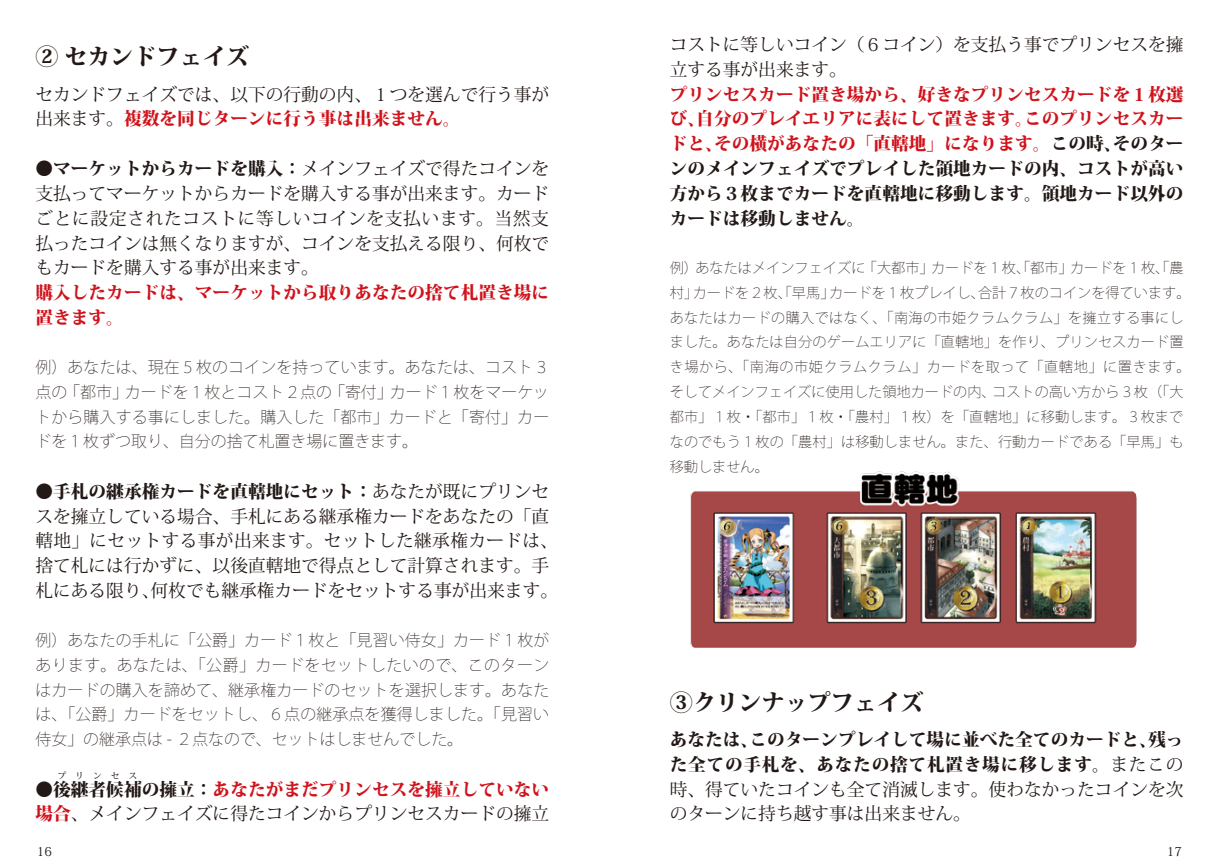
<style>
.page{position:relative;width:1219px;height:865px;background:#fff}
.page>*{position:absolute;margin:0;border:0;box-sizing:border-box;transform-origin:0 0}
.t1{font:800 23px "Koz Min Pro";color:#221815}
.t2{font:17.75px/24.8px "Koz Min Pro";color:#221815}
.t3{font:800 17.75px/24.8px "Koz Min Pro";color:#d0121b}
.t4{font:800 17.75px/24.8px "Koz Min Pro";letter-spacing:.02em;color:#221815;text-align:justify}
.t5{font:200 16px/24.8px "Koz Go Pro";letter-spacing:.01em;color:#221815;text-align:justify}
.t6{font:200 14.25px/24.8px "Koz Go Pro";letter-spacing:.01em;color:#221815}
.t7{font:12.5px "Koz Min Pro";color:#221815}
.t8{font:800 8.75px "Koz Min Pro";letter-spacing:1em;color:#221815}
.s1{font-weight:800;color:#d0121b}
.s2{font-weight:800}
.s3{color:#221815}
.s4{font-weight:400}
</style>
<div class="page">
<img style="left:690px;top:471px;width:447px;height:177px">
<p class="t1" style="left:35px;top:40px;width:215px">② セカンドフェイズ</p>
<p class="t2" style="left:35px;top:81px;width:515px">セカンドフェイズでは、以下の行動の内、１つを選んで行う事が出来ます。<span class="s1">複数を同じターンに行う事は出来ません。</span></p>
<p class="t2" style="left:35px;top:156px;width:515px;text-align:justify"><span class="s2">●マーケットからカードを購入：</span>メインフェイズで得たコインを支払ってマーケットからカードを購入する事が出来ます。カードごとに設定されたコストに等しいコインを支払います。当然支払ったコインは無くなりますが、コインを支払える限り、何枚でもカードを購入する事が出来ます。</p>
<p class="t3" style="left:35px;top:279px;width:515px">購入したカードは、マーケットから取りあなたの捨て札置き場に置きます。</p>
<p class="t5" style="left:35px;top:354px;width:515px">例）あなたは、現在５枚のコインを持っています。あなたは、コスト３点の「都市」カードを１枚とコスト２点の「寄付」カード１枚をマーケットから購入する事にしました。購入した「都市」カードと「寄付」カードを１枚ずつ取り、自分の捨て札置き場に置きます。</p>
<p class="t2" style="left:35px;top:478px;width:524px"><span class="s2">●手札の継承権カードを直轄地にセット：</span>あなたが既にプリンセスを擁立している場合、手札にある継承権カードをあなたの「直轄地」にセットする事が出来ます。セットした継承権カードは、捨て札には行かずに、以後直轄地で得点として計算されます。手札にある限り、何枚でも継承権カードをセットする事が出来ます。</p>
<p class="t5" style="left:35px;top:627px;width:515px">例）あなたの手札に「公爵」カード１枚と「見習い侍女」カード１枚があります。あなたは、「公爵」カードをセットしたいので、このターンはカードの購入を諦めて、継承権カードのセットを選択します。あなたは、「公爵」カードをセットし、６点の継承点を獲得しました。「見習い侍女」の継承点は - ２点なので、セットはしませんでした。</p>
<p class="t3" style="left:35px;top:775px;width:515px"><span class="s3">●後継者候補の擁立：</span>あなたがまだプリンセスを擁立していない</p>
<p class="t8" style="left:58px;top:769px;width:81px">プリンセス</p>
<p class="t2" style="left:35px;top:800px;width:515px"><span class="s1">場合</span>、メインフェイズに得たコインからプリンセスカードの擁立</p>
<p class="t2" style="left:670px;top:32px;width:515px">コストに等しいコイン（６コイン）を支払う事でプリンセスを擁立する事が出来ます。</p>
<p class="t3" style="left:670px;top:81px;width:515px;text-align:justify">プリンセスカード置き場から、好きなプリンセスカードを１枚選び、自分のプレイエリアに表にして置きます。このプリンセスカードと、その横があなたの「直轄地」になります。<span class="s3">この時、そのターンのメインフェイズでプレイした領地カードの内、コストが高い方から３枚までカードを直轄地に移動します。領地カード以外のカードは移動しません。</span></p>
<p class="t6" style="left:670px;top:255px;width:522px">例）あなたはメインフェイズに「大都市」カードを１枚、「都市」カードを１枚、「農村」カードを２枚、「早馬」カードを１枚プレイし、合計７枚のコインを得ています。あなたはカードの購入ではなく、「南海の市姫クラムクラム」を擁立する事にしました。あなたは自分のゲームエリアに「直轄地」を作り、プリンセスカード置き場から、「南海の市姫クラムクラム」カードを取って「直轄地」に置きます。そしてメインフェイズに使用した領地カードの内、コストの高い方から３枚（「大都市」１枚・「都市」１枚・「農村」１枚）を「直轄地」に移動します。３枚までなのでもう１枚の「農村」は移動しません。また、行動カードである「早馬」も移動しません。</p>
<p class="t1" style="left:670px;top:685px;width:255px">③クリンナップフェイズ</p>
<p class="t4" style="left:670px;top:726px;width:515px">あなたは、このターンプレイして場に並べた全てのカードと、残った全ての手札を、あなたの捨て札置き場に移します。<span class="s4">またこの時、得ていたコインも全て消滅します。使わなかったコインを次のターンに持ち越す事は出来ません。</span></p>
<p class="t7" style="left:37px;top:843px;width:17px">16</p>
<p class="t7" style="left:1167px;top:843px;width:17px">17</p>
</div>
